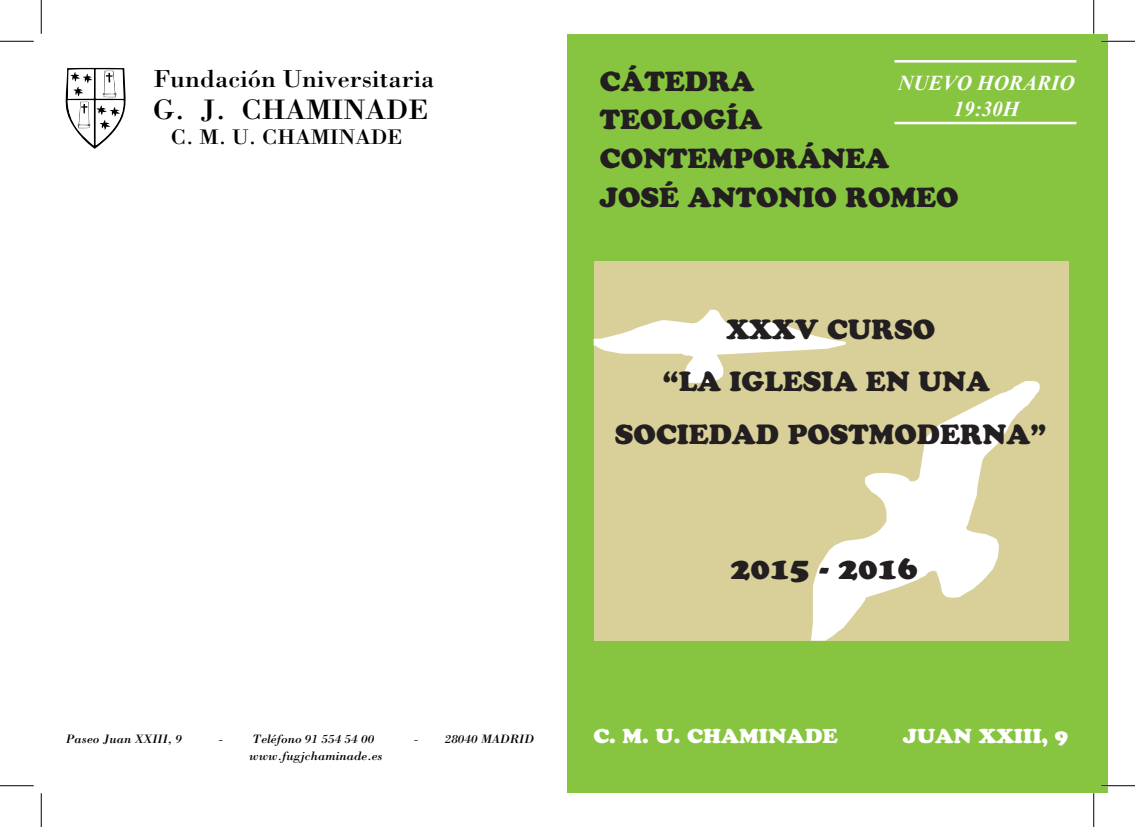
<style>
.page{position:relative;width:1135px;height:827px;background:#fff}
.page>*{position:absolute;margin:0;border:0;box-sizing:border-box;transform-origin:0 0}
.t1{font:900 31.25px "Cooper";color:#231f20}
.t2{font:29px "Bodoni";color:#000;scale:1.06 1}
.t3{font:900 27.5px/38.8px "Cooper";color:#231f20}
.t4{font:25.38px "Bodoni";color:#000;scale:1.06 1}
.t5{font:21.75px "Bodoni";color:#000;scale:1.06 1}
.t6{font:italic 700 21.12px/25.4px "Times New Roman";color:#fff;text-align:center}
.t7{font:900 20px "Cooper";color:#fff;scale:1.06 1}
.t8{font:italic 12.5px "Bodoni";color:#000;scale:1.06 1}
</style>
<div class="page">
<div style="left:567px;top:34px;width:541px;height:758px;background:#87c43f"></div>
<div style="left:594px;top:261px;width:474px;height:379px;background:#d8cf99"></div>
<svg style="left:65px;top:67px;width:61px;height:82px"></svg>
<svg style="left:811px;top:381px;width:229px;height:259px"></svg>
<svg style="left:594px;top:310px;width:252px;height:73px"></svg>
<hr style="left:894px;top:60px;width:182px;height:3px;background:#fff">
<hr style="left:894px;top:122px;width:182px;height:2px;background:#fff">
<hr style="left:1101px;top:40px;width:34px;height:2px;background:#fff">
<hr style="left:0;top:41px;width:34px;height:1px;background:#000">
<hr style="left:1101px;top:41px;width:34px;height:1px;background:#000">
<hr style="left:0;top:785px;width:34px;height:1px;background:#000">
<hr style="left:1101px;top:785px;width:34px;height:1px;background:#000">
<hr style="left:41px;top:0;width:1px;height:34px;background:#000">
<hr style="left:41px;top:793px;width:1px;height:34px;background:#000">
<hr style="left:1093px;top:0;width:1px;height:34px;background:#000">
<hr style="left:1093px;top:793px;width:1px;height:34px;background:#000">
<p class="t4" style="left:154px;top:63px;width:266px">Fundación Universitaria</p>
<p class="t2" style="left:153px;top:92px;width:262px">G. J. CHAMINADE</p>
<p class="t5" style="left:171px;top:124px;width:220px">C. M. U. CHAMINADE</p>
<p class="t3" style="left:600px;top:61px;width:360px">CÁTEDRA<br>TEOLOGÍA<br>CONTEMPORÁNEA<br>JOSÉ ANTONIO ROMEO</p>
<p class="t6" style="left:898px;top:70px;width:178px">NUEVO HORARIO<br>19:30H</p>
<p class="t3" style="left:615px;top:302px;width:433px;line-height:52.5px;text-align:center">XXXV CURSO<br>“LA IGLESIA EN UNA<br>SOCIEDAD POSTMODERNA”</p>
<p class="t1" style="left:731px;top:548px;width:188px">2015 - 2016</p>
<p class="t8" style="left:66px;top:731px;width:111px">Paseo Juan XXIII, 9</p>
<p class="t8" style="left:218px;top:731px;width:149px">- Teléfono 91 554 54 00</p>
<p class="t8" style="left:414px;top:731px;width:115px">- 28040 MADRID</p>
<p class="t7" style="left:593px;top:723px;width:232px">C. M. U. CHAMINADE</p>
<p class="t8" style="left:249px;top:748px;width:127px">www.fugjchaminade.es</p>
<p class="t7" style="left:903px;top:724px;width:157px">JUAN XXIII, 9</p>
</div>
